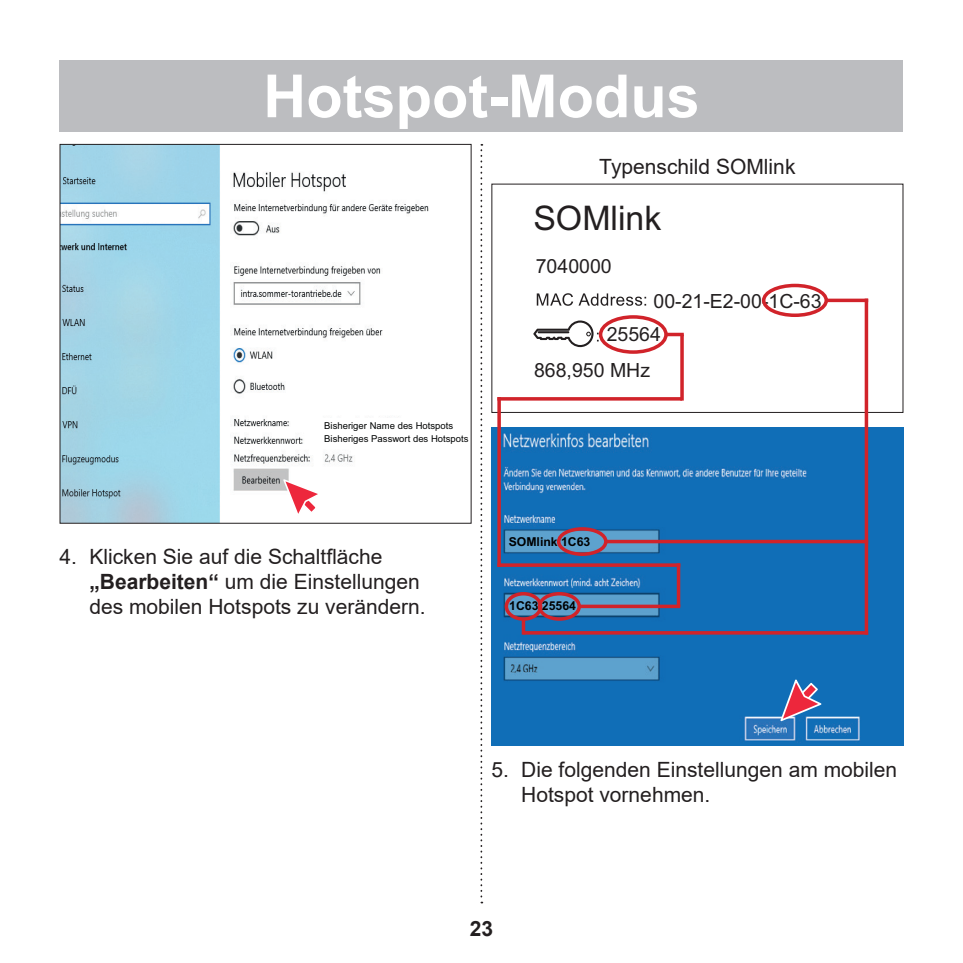
<style>
.page{position:relative;width:963px;height:963px;background:#fff}
.page>*{position:absolute;margin:0;border:0;box-sizing:border-box;transform-origin:0 0}
.t1{font:700 59.5px "Arial";color:#fff}
.t2{font:33.95px "Arial";color:#231f20}
.t3{font:28.35px "Arial";color:#231f20}
.t4{font:21px/25.2px "Arial";color:#231f20}
.t5{font:700 21px "Arial";color:#231f20}
.t6{font:19.6px "Arial";color:#231f20}
.t7{font:700 12.25px "Arial";color:#000001}
.t8{font:9.45px/13.3px "Arial";color:#030505}
.s1{font-weight:700}
</style>
<div class="page">
<svg style="left:480px;top:144px;width:2px;height:759px"></svg>
<div style="left:60px;top:60px;width:843px;height:71px;background:#bcbdc0"></div>
<img style="left:62px;top:146px;width:367px;height:375px">
<svg style="left:283px;top:479px;width:38px;height:37px"></svg>
<div style="left:321px;top:418px;width:134px;height:14px;background:#fff"></div>
<div style="left:321px;top:431px;width:150px;height:14px;background:#fff"></div>
<svg style="left:533px;top:320px;width:65px;height:27px"></svg>
<svg style="left:536px;top:293px;width:110px;height:13px"></svg>
<div style="left:491px;top:184px;width:412px;height:229px;border:1px solid #231f20"></div>
<img style="left:491px;top:428px;width:412px;height:317px">
<svg style="left:780px;top:679px;width:41px;height:42px;background:#7f709c"></svg>
<div style="left:761px;top:284px;width:66px;height:33px;border:4px solid #d1232a;border-radius:50%"></div>
<div style="left:557px;top:527px;width:50px;height:29px;border:4px solid #d1232a;border-radius:50%"></div>
<div style="left:504px;top:592px;width:38px;height:28px;border:4px solid #d1232a;border-radius:50%"></div>
<div style="left:537px;top:592px;width:44px;height:28px;border:4px solid #d1232a;border-radius:50%"></div>
<div style="left:598px;top:315px;width:69px;height:39px;border:4px solid #d1232a;border-radius:50%"></div>
<svg style="left:825px;top:298px;width:39px;height:4px"></svg>
<svg style="left:864px;top:298px;width:4px;height:333px"></svg>
<hr style="left:523px;top:631px;width:345px;height:3px;background:#d1232a">
<svg style="left:605px;top:539px;width:263px;height:4px"></svg>
<svg style="left:521px;top:619px;width:4px;height:15px"></svg>
<hr style="left:497px;top:397px;width:185px;height:3px;background:#d1232a">
<hr style="left:680px;top:334px;width:3px;height:66px;background:#d1232a">
<hr style="left:665px;top:333px;width:18px;height:3px;background:#d1232a">
<svg style="left:497px;top:397px;width:4px;height:166px"></svg>
<svg style="left:497px;top:563px;width:179px;height:4px"></svg>
<svg style="left:579px;top:604px;width:101px;height:4px"></svg>
<svg style="left:676px;top:563px;width:4px;height:43px"></svg>
<h1 class="t1" style="left:263px;top:54px;width:438px">Hotspot-Modus</h1>
<p class="t4" style="left:599px;top:154px;width:198px">Typenschild SOMlink</p>
<h3 class="t3" style="left:539px;top:149px;width:209px">www.sommer.eu</h3>
<h2 class="t2" style="left:533px;top:195px;width:129px">SOMlink</h2>
<p class="t6" style="left:535px;top:252px;width:77px">7040000</p>
<p class="t6" style="left:653px;top:287px;width:170px">00-21-E2-00-1C-63</p>
<p class="t6" style="left:606px;top:320px;width:56px">25564</p>
<p class="t8" style="left:324px;top:418px;width:146px">Bisheriger Name des Hotspots<br>Bisheriges Passwort des Hotspots</p>
<p class="t4" style="left:89px;top:543px;width:338px;text-indent:-30px">4. Klicken Sie auf die Schaltfläche <span class="s1">„Bearbeiten“</span> um die Einstellungen des mobilen Hotspots zu verändern.</p>
<p class="t6" style="left:534px;top:356px;width:118px">868,950 MHz</p>
<p class="t7" style="left:508px;top:533px;width:83px">SOMlink 1C63</p>
<p class="t7" style="left:509px;top:597px;width:68px">1C63 25564</p>
<p class="t4" style="left:521px;top:756px;width:377px;text-indent:-30px">5. Die folgenden Einstellungen am mobilen<br>Hotspot vornehmen.</p>
<p class="t5" style="left:470px;top:913px;width:25px">23</p>
</div>
